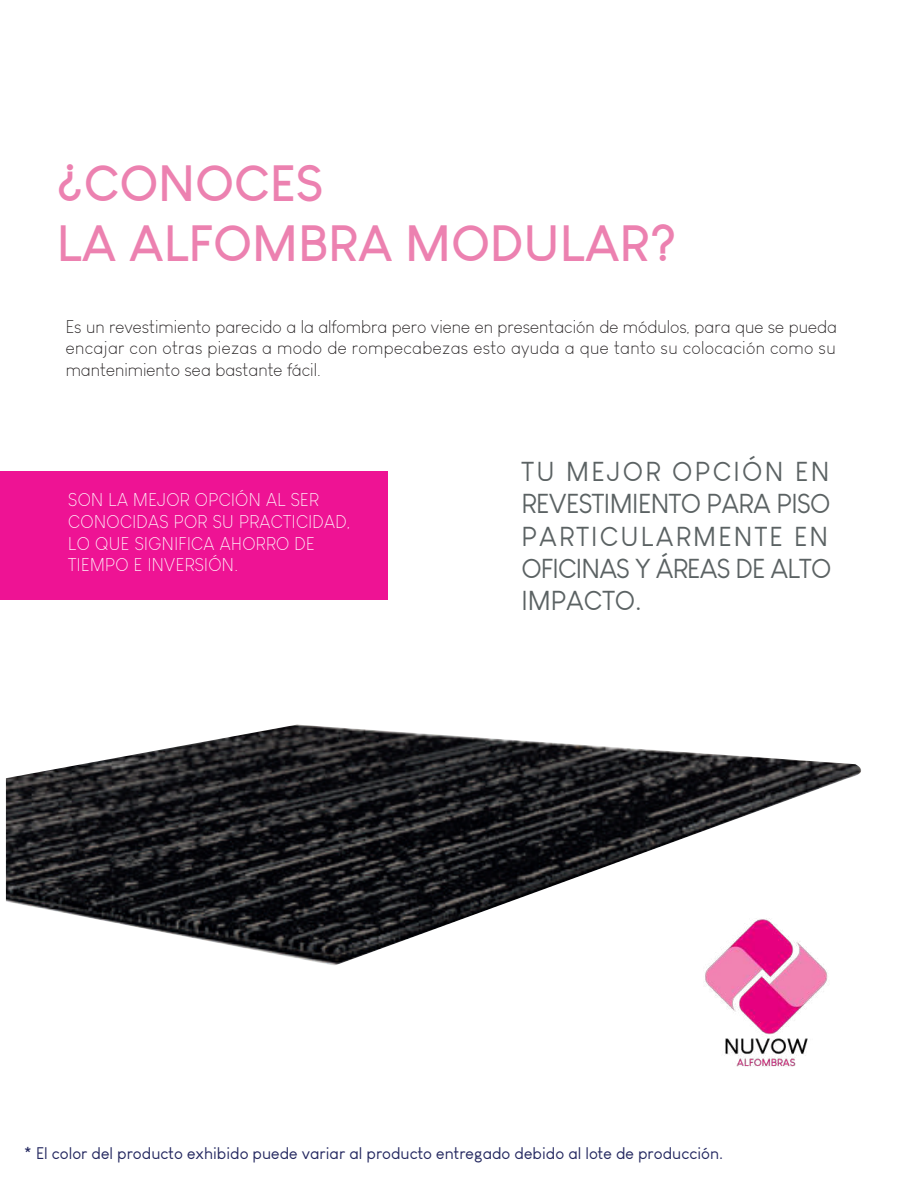
<style>
.page{position:relative;width:918px;height:1188px;background:#fff}
.page>*{position:absolute;margin:0;border:0;box-sizing:border-box;transform-origin:0 0}
.t1{font:700 49.95px/59.8px "Louis George Cafe";color:#ec81b0}
.t2{font:26.85px/32.2px "Louis George Cafe";color:#5b6263;text-align:justify}
.t3{font:300 18.15px/21.8px "Louis George Cafe";color:#231f20;text-align:justify}
.t4{font:300 18.15px/21.8px "Louis George Cafe";letter-spacing:.025em;color:#fff}
.t5{font:16.5px "Louis George Cafe";color:#242860}
</style>
<div class="page">
<img style="left:705px;top:966px;width:123px;height:101px">
<img style="left:0;top:599px;width:388px;height:1px">
<div style="left:0;top:471px;width:388px;height:128px;background:#ee1394"></div>
<img style="left:6px;top:725px;width:856px;height:241px">
<h1 class="t1" style="left:57px;top:153px;width:621px">¿CONOCES<br>LA ALFOMBRA MODULAR?</h1>
<p class="t3" style="left:66px;top:316px;width:773px">Es un revestimiento parecido a la alfombra pero viene en presentación de módulos, para que se pueda encajar con otras piezas a modo de rompecabezas esto ayuda a que tanto su colocación como su mantenimiento sea bastante fácil.</p>
<p class="t4" style="left:68px;top:489px;width:284px">SON LA MEJOR OPCIÓN AL SER<br>CONOCIDAS POR SU PRACTICIDAD,<br>LO QUE SIGNIFICA AHORRO DE<br>TIEMPO E INVERSIÓN.</p>
<h2 class="t2" style="left:521px;top:456px;width:311px">TU MEJOR OPCIÓN EN REVESTIMIENTO PARA PISO PARTICULARMENTE EN OFICINAS Y ÁREAS DE ALTO IMPACTO.</h2>
<p class="t5" style="left:24px;top:1144px;width:701px">* El color del producto exhibido puede variar al producto entregado debido al lote de producción.</p>
</div>
